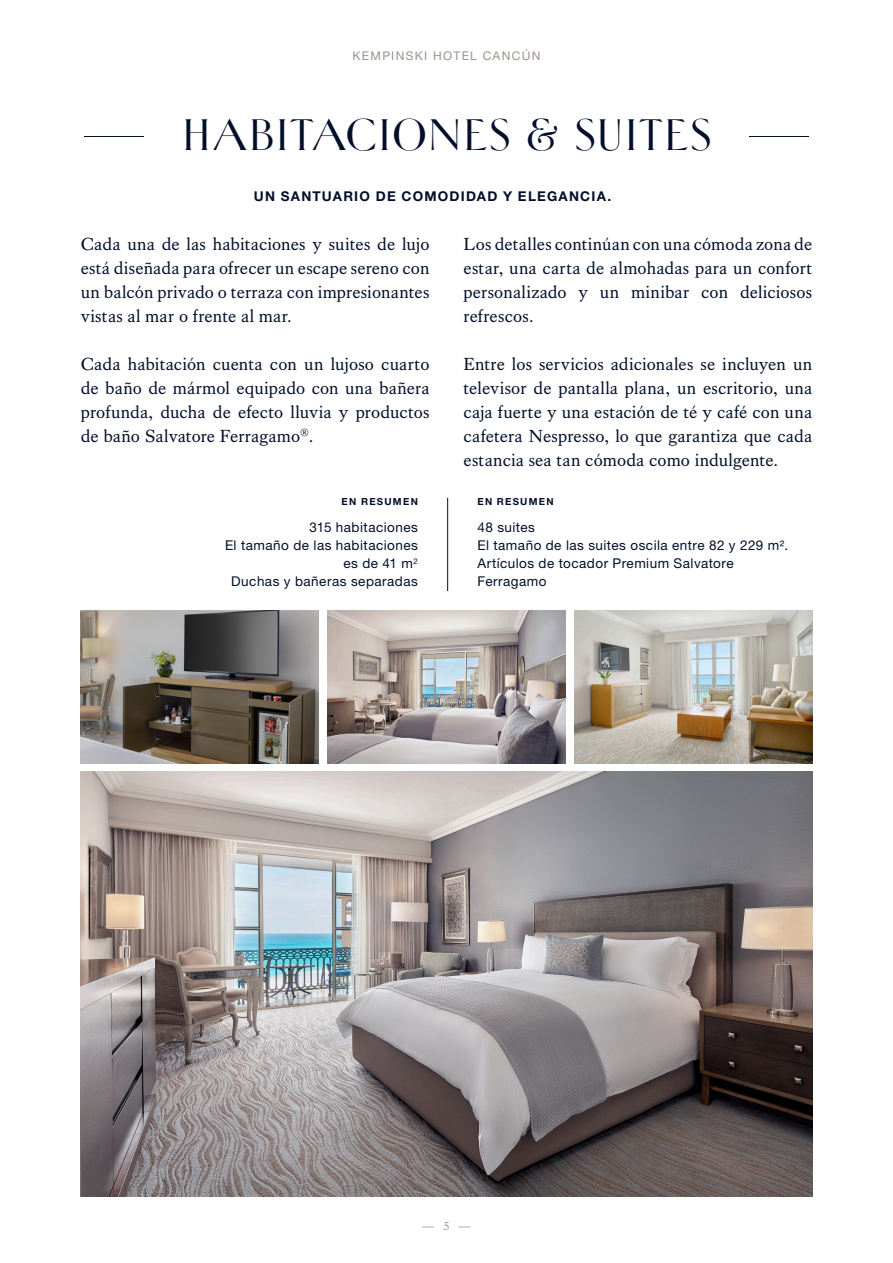
<style>
.page{position:relative;width:893px;height:1263px;background:#fff}
.page>*{position:absolute;margin:0;border:0;box-sizing:border-box;transform-origin:0 0}
.t1{font:49.5px "Helene Hess";letter-spacing:-.005em;color:#010f2a}
.t2{font:18px/24px "Kings Caslon";letter-spacing:.01em;color:#010f2a;text-align:justify}
.t3{font:13.5px/18px "Helvetica Neue LT Std";letter-spacing:.035em;color:#010f2a;text-align:right}
.t4{font:700 13.5px "Helvetica Neue LT Std";letter-spacing:.09em;color:#010f2a}
.t5{font:12px "Helvetica Neue LT Std";letter-spacing:.115em;color:#9c928d}
.t6{font:12px "Kings Caslon";color:#9c928d}
.t7{font:700 9.75px "Helvetica Neue LT Std";letter-spacing:.13em;color:#010f2a}
.s1{font-size:63px}
</style>
<div class="page">
<img style="left:81px;top:771px;width:731px;height:426px">
<img style="left:81px;top:610px;width:238px;height:153px">
<img style="left:327px;top:610px;width:239px;height:153px">
<img style="left:574px;top:610px;width:238px;height:153px">
<hr style="left:447px;top:498px;width:1px;height:93px;background:#010f2a">
<p class="t5" style="left:353px;top:48px;width:189px">KEMPINSKI HOTEL CANCÚN</p>
<h1 class="t1" style="left:82px;top:109px;width:730px"><span class="s1">—</span> HABITACIONES &amp; SUITES <span class="s1">—</span></h1>
<p class="t4" style="left:254px;top:188px;width:359px">UN SANTUARIO DE COMODIDAD Y ELEGANCIA.</p>
<p class="t2" style="left:81px;top:232px;width:350px">Cada una de las habitaciones y suites de lujo está diseñada para ofrecer un escape sereno con un balcón privado o terraza con impresionantes vistas al mar o frente al mar.</p>
<p class="t2" style="left:81px;top:352px;width:350px">Cada habitación cuenta con un lujoso cuarto de baño de mármol equipado con una bañera profunda, ducha de efecto lluvia y productos de baño Salvatore Ferragamo<sup>®</sup>.</p>
<p class="t2" style="left:463px;top:232px;width:350px">Los detalles continúan con una cómoda zona de estar, una carta de almohadas para un confort personalizado y un minibar con deliciosos refrescos.</p>
<p class="t2" style="left:463px;top:352px;width:350px">Entre los servicios adicionales se incluyen un televisor de pantalla plana, un escritorio, una caja fuerte y una estación de té y café con una cafetera Nespresso, lo que garantiza que cada estancia sea tan cómoda como indulgente.</p>
<p class="t7" style="left:342px;top:495px;width:78px">EN RESUMEN</p>
<p class="t3" style="left:225px;top:518px;width:194px">315 habitaciones<br>El tamaño de las habitaciones es de 41 m<sup>2<br></sup>Duchas y bañeras separadas</p>
<p class="t3" style="left:477px;top:518px;width:312px;text-align:left">48 suites<br>El tamaño de las suites oscila entre 82 y 229 m².<br>Artículos de tocador Premium Salvatore<br>Ferragamo</p>
<p class="t7" style="left:477px;top:495px;width:78px">EN RESUMEN</p>
<p class="t6" style="left:422px;top:1219px;width:50px">— 5 —</p>
</div>
